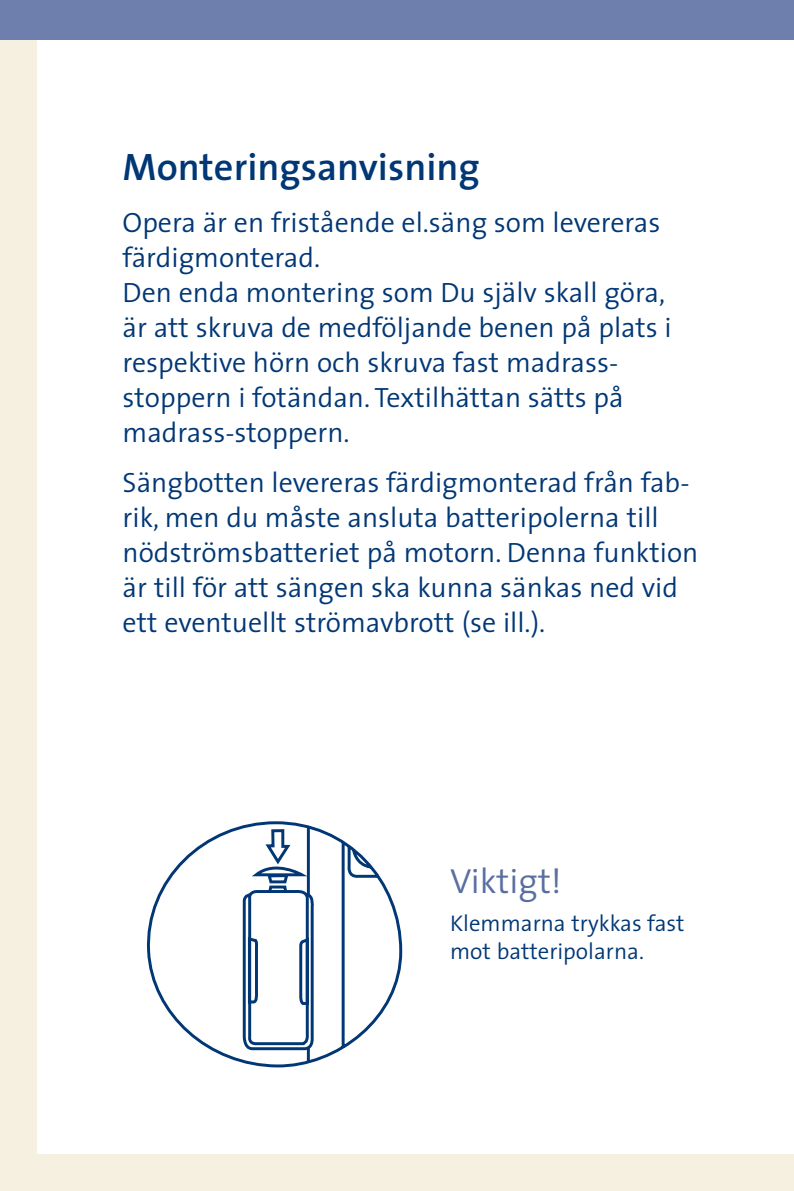
<style>
.page{position:relative;width:794px;height:1191px;background:#f6f0e1}
.page>*{position:absolute;margin:0;border:0;box-sizing:border-box;transform-origin:0 0}
.Head{font:600 38.5px "The Sans";color:#013775}
.t1{font:300 35px "The Sans";color:#596ea1}
.t2{font:300 28px/35px "The Sans";color:#013775}
.Billedtekst{font:300 22.75px/28px "The Sans";color:#013775}
</style>
<div class="page">
<div style="left:38px;top:38px;width:756px;height:1115px;background:#fff"></div>
<div style="left:0;top:0;width:794px;height:40px;background:#6e7fad"></div>
<svg style="left:147px;top:821px;width:255px;height:246px"></svg>
<svg style="left:241px;top:872px;width:74px;height:179px"></svg>
<p class="Head" style="left:123px;top:135px;width:359px">Monteringsanvisning</p>
<p class="t2" style="left:123px;top:204px;width:539px">Opera är en fristående el.säng som levereras</p>
<p class="t2" style="left:123px;top:239px;width:199px">färdigmonterad.</p>
<p class="t2" style="left:123px;top:274px;width:550px">Den enda montering som Du själv skall göra, är att skruva de medföljande benen på plats i respektive hörn och skruva fast madrass&shy;stoppern i fotändan. Textilhättan sätts på madrass-stoppern.</p>
<p class="t2" style="left:123px;top:464px;width:577px">Sängbotten levereras färdigmonterad från fab&shy;rik, men du måste ansluta batteripolerna till nödströmsbatteriet på motorn. Denna funktion är till för att sängen ska kunna sänkas ned vid ett eventuellt strömavbrott (se ill.).</p>
<p class="t1" style="left:450px;top:851px;width:113px">Viktigt!</p>
<p class="Billedtekst" style="left:450px;top:908px;width:236px">Klemmarna trykkas fast mot batteripolarna.</p>
</div>
